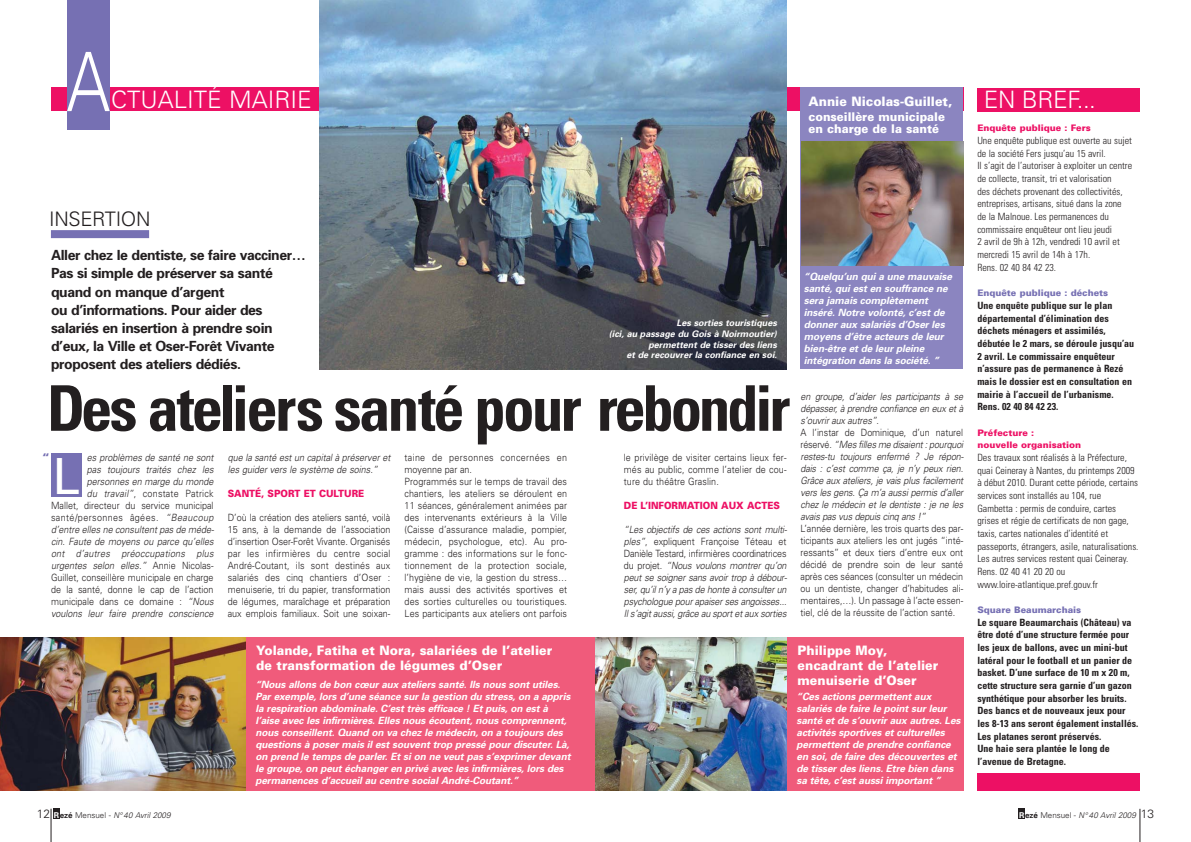
<style>
.page{position:relative;width:1191px;height:842px;background:#fff}
.page>*{position:absolute;margin:0;border:0;box-sizing:border-box;transform-origin:0 0}
.t1{font:300 82px "Univers";color:#fff;scale:.8 1}
.t2{font:700 condensed 63px "Univers";letter-spacing:-.045em;color:#231f20}
.t3{font:49.8px "Univers";color:#fff}
.t4{font:300 24px "Univers";color:#fff}
.t5{font:300 20px "Univers";letter-spacing:-.015em;color:#231f20}
.t6{font:700 14px/18.1px "Univers";letter-spacing:-.03em;color:#231f20}
.t7{font:900 13px/15px "Univers";color:#fff;scale:.95 1}
.t8{font:900 12px/12px "Univers";color:#fff;scale:.95 1}
.t9{font:900 12px "Univers";color:#7670b3}
.t10{font:italic 300 10px/12px "Univers";letter-spacing:-.015em;color:#231f20;scale:.9 1}
.t11{font:300 10px/12px "Univers";letter-spacing:.01em;color:#231f20;text-align:justify;scale:.9 1}
.t12{font:italic 700 10px/12px "Univers";letter-spacing:-.01em;color:#fff}
.t13{font:300 condensed 10px/12.7px "Univers";color:#231f20}
.t14{font:700 condensed 10px/12.7px "Univers";color:#231f20}
.t15{font:900 10px "Univers";color:#ed1064;scale:.9 1}
.t16{font:italic 700 9px/10.8px "Univers";color:#fff;text-align:right}
.t17{font:900 9px/12.7px "Univers";color:#ed1064}
.t18{font:900 9px "Univers";color:#7670b3}
.t19{font:italic 300 8px "Univers";color:#231f20}
.s1{font-style:normal}
.s2{font-style:normal;font-size:12px}
.s3{font-weight:700;font-style:normal;color:#fff}
.s4{font-weight:700;font-style:normal}
</style>
<div class="page">
<div style="left:51px;top:638px;width:912px;height:153px;background:#f05b7b"></div>
<div style="left:51px;top:88px;width:912px;height:23px;background:#ed1064"></div>
<div style="left:67px;top:0;width:43px;height:129px;background:#7670b3"></div>
<div style="left:53px;top:809px;width:6px;height:10px;background:#231f20"></div>
<hr style="left:51px;top:809px;width:1px;height:33px;background:#231f20">
<hr style="left:1139px;top:809px;width:1px;height:33px;background:#231f20">
<div style="left:1018px;top:809px;width:6px;height:10px;background:#231f20"></div>
<div style="left:51px;top:454px;width:31px;height:43px;background:#7670b3"></div>
<div style="left:51px;top:230px;width:98px;height:8px;background:#7670b3"></div>
<img style="left:595px;top:638px;width:191px;height:153px">
<div style="left:800px;top:88px;width:163px;height:281px;background:#8b85c0"></div>
<img style="left:801px;top:142px;width:162px;height:124px">
<img style="left:0;top:638px;width:245px;height:153px">
<img style="left:320px;top:0;width:466px;height:369px">
<div style="left:977px;top:88px;width:163px;height:23px;background:#ed1064"></div>
<div style="left:977px;top:774px;width:163px;height:17px;background:#ed1064"></div>
<h1 class="t1" style="left:66px;top:52px;width:56px">A</h1>
<h3 class="t4" style="left:111px;top:91px;width:202px">CTUALITÉ MAIRIE</h3>
<h3 class="t7" style="left:808px;top:95px;width:153px">Annie Nicolas-Guillet,</h3>
<p class="t8" style="left:808px;top:112px;width:145px">conseillère municipale en charge de la santé</p>
<h3 class="t5" style="left:49px;top:212px;width:103px">INSERTION</h3>
<p class="t6" style="left:51px;top:248px;width:256px">Aller chez le dentiste, se faire vacciner… Pas si simple de préserver sa santé quand on manque d’argent<br>ou d’informations. Pour aider des salariés en insertion à prendre soin d’eux, la Ville et Oser-Forêt Vivante proposent des ateliers dédiés.</p>
<p class="t16" style="left:609px;top:318px;width:171px">Les sorties touristiques<br>(ici, au passage du Gois à Noirmoutier) permettent de tisser des liens<br>et de recouvrer la confiance en soi.</p>
<h2 class="t2" style="left:47px;top:385px;width:745px">Des ateliers santé pour rebondir</h2>
<p class="t10" style="left:51px;top:452px;width:184px;text-align:right">es problèmes de santé ne sont<br>pas toujours traités chez les personnes en marge du monde<br>du travail”<span class="s1">, constate Patrick<br>Mallet, directeur du service municipal santé/personnes âgées.</span> “Beaucoup d’entre elles ne consultent pas de méde&shy;cin. Faute de moyens ou parce qu’elles ont d’autres préoccupations plus urgentes selon elles.” <span class="s1">A n n i e N i c o l a s-Guillet, conseillère municipale en charge de la santé, donne le cap de l’action municipale dans ce domaine :</span> “Nous voulons leur faire prendre conscience</p>
<p class="t10" style="left:228px;top:452px;width:184px">que la santé est un capital à préserver et les guider vers le système de soins.”</p>
<p class="t9" style="left:42px;top:454px;width:10px">“</p>
<h3 class="t3" style="left:53px;top:458px;width:29px">L</h3>
<p class="t15" style="left:228px;top:489px;width:153px">SANTÉ, SPORT ET CULTURE</p>
<p class="t11" style="left:228px;top:512px;width:182px">D’où la création des ateliers santé, voilà 15 ans, à la demande de l’association d’insertion Oser-Forêt Vivante. Organisés par les infirmières du centre social André-Coutant, ils sont destinés aux salariés des cinq chantiers d’Oser : menuiserie, tri du papier, transformation de légumes, maraîchage et préparation aux emplois familiaux. Soit une soixan-</p>
<p class="t11" style="left:404px;top:452px;width:182px;text-align:left">taine de personnes concernées en moyenne par an.<br>Programmés sur le temps de travail des chantiers, les ateliers se déroulent en 11 séances, généralement animées par des intervenants extérieurs à la Ville (Caisse d’assurance maladie, pompier, médecin, psychologue, etc). Au pro&shy;gramme : des informations sur le fonc&shy;tionnement de la protection sociale, l’hygiène de vie, la gestion du stress… mais aussi des activités sportives et des sorties culturelles ou touristiques.<br>Les participants aux ateliers ont parfois</p>
<p class="t11" style="left:624px;top:452px;width:182px">le privilège de visiter certains lieux fer&shy;més au public, comme l’atelier de cou&shy;ture du théâtre Graslin.</p>
<p class="t15" style="left:624px;top:501px;width:175px">DE L’INFORMATION AUX ACTES</p>
<p class="t10" style="left:624px;top:524px;width:184px">“Les objectifs de ces actions sont multi&shy;ples”<span class="s1">, expliquent Françoise Téteau et Danièle Testard, infirmières coordinatrices d u p r o j e t .</span> “Nous voulons montrer qu’on peut se soigner sans avoir trop à débour&shy;ser,qu’iln’y a pas de honte à consulterun psychologue pourapaiserses angoisses...<br>Ils’agitaussi,grâce au sportetaux sorties</p>
<p class="t12" style="left:804px;top:271px;width:151px">“Quelqu’un qui a une mauvaise santé, qui est en souffrance ne sera jamais complètement inséré. Notre volonté, c’est de donner aux salariés d’Oser les moyens d’être acteurs de leur bien-être et de leur pleine intégration dans la société. ”</p>
<p class="t10" style="left:800px;top:392px;width:184px">en groupe, d’aider les participants à se dépasser, à prendre confiance en eux et à s’ouvrir aux autres”<span class="s1">.<br>A l’instar de Dominique, d’un naturel r é s e rv é .</span> “Mes filles me disaient:pourquoi restes-tu toujours enfermé ? Je répon&shy;dais : c’est comme ça, je n’y peux rien.<br>Grâce aux ateliers, je vais plus facilement vers les gens. Ça m’a aussi permis d’aller chez le médecin et le dentiste : je ne les avais pas vus depuis cinq ans !”</p>
<p class="t11" style="left:800px;top:524px;width:182px">L’année dernière, les trois quarts des par&shy;ticipants aux ateliers les ont jugés “inté&shy;ressants” et deux tiers d’entre eux ont décidé de prendre soin de leur santé après ces séances (consulter un médecin ou un dentiste, changer d’habitudes ali&shy;mentaires,…). Un passage à l’acte essen&shy;tiel, clé de la réussite de l’action santé.</p>
<h3 class="t7" style="left:256px;top:644px;width:313px">Yolande, Fatiha et Nora, salariées de l’atelier de transformation de légumes d’Oser</h3>
<p class="t12" style="left:255px;top:679px;width:318px">“Nous allons de bon cœur aux ateliers santé. Ils nous sont utiles.<br>Par exemple, lors d’une séance sur la gestion du stress, on a appris la respiration abdominale. C’est très efficace ! Et puis, on est à l’aise avec les infirmières. Elles nous écoutent, nous comprennent, nous conseillent. Quand on va chez le médecin, on a toujours des questions à poser mais il est souvent trop pressé pour discuter. Là, on prend le temps de parler. Et si on ne veut pas s’exprimer devant le groupe, on peut échanger en privé avec les infirmières, lors des permanences d’accueil au centre social André-Coutant.”</p>
<h3 class="t7" style="left:797px;top:644px;width:150px">Philippe Moy, encadrant de l’atelier menuiserie d’Oser</h3>
<p class="t12" style="left:796px;top:691px;width:167px">“Ces actions permettent aux salariés de faire le point sur leur santé et de s’ouvrir aux autres. Les activités sportives et culturelles permettent de prendre confiance en soi, de faire des découvertes et de tisser des liens. Etre bien dans sa tête, c’est aussi important ”</p>
<h3 class="t4" style="left:983px;top:91px;width:114px">EN BREF...</h3>
<p class="t17" style="left:977px;top:123px;width:115px">Enquête publique : Fers</p>
<p class="t13" style="left:977px;top:135px;width:156px">Une enquête publique est ouverte au sujet de la société Fers jusqu’au 15 avril.<br>Il s’agit de l’autoriser à exploiter un centre de collecte, transit, tri et valorisation<br>des déchets provenant des collectivités, entreprises, artisans, situé dans la zone de la Malnoue. Les permanences du commissaire enquêteur ont lieu jeudi<br>2 avril de 9h à 12h, vendredi 10 avril et mercredi 15 avril de 14h à 17h.<br>Rens. 02 40 84 42 23.</p>
<p class="t18" style="left:977px;top:290px;width:132px">Enquête publique : déchets</p>
<p class="t14" style="left:977px;top:300px;width:158px">Une enquête publique sur le plan départemental d’élimination des déchets ménagers et assimilés, débutée le 2 mars, se déroule jusqu’au<br>2 avril. Le commissaire enquêteur n’assure pas de permanence à Rezé mais le dossier est en consultation en mairie à l’accueil de l’urbanisme.<br>Rens. 02 40 84 42 23.</p>
<p class="t17" style="left:977px;top:427px;width:105px">Préfecture :<br>nouvelle organisation</p>
<p class="t13" style="left:977px;top:452px;width:163px">Des travaux sont réalisés à la Préfecture, quai Ceineray à Nantes, du printemps 2009 à début 2010. Durant cette période, certains services sont installés au 104, rue Gambetta : permis de conduire, cartes grises et régie de certificats de non gage, taxis, cartes nationales d’identité et passeports, étrangers, asile, naturalisations.<br>Les autres services restent quai Ceineray.<br>Rens. 02 40 41 20 20 ou www.loire-atlantique.pref.gouv.fr</p>
<p class="t18" style="left:977px;top:606px;width:105px">Square Beaumarchais</p>
<p class="t14" style="left:977px;top:617px;width:163px">Le square Beaumarchais (Château) va être doté d’une structure fermée pour les jeux de ballons, avec un mini-but latéral pour le football et un panier de basket. D’une surface de 10 m x 20 m, cette structure sera garnie d’un gazon synthétique pour absorber les bruits.<br>Des bancs et de nouveaux jeux pour les 8-13 ans seront également installés.<br>Les platanes seront préservés.<br>Une haie sera plantée le long de l’avenue de Bretagne.</p>
<p class="t19" style="left:37px;top:812px;width:137px"><span class="s2">12</span> <span class="s3">R</span><span class="s4">ezé</span> <span class="s1">Mensuel -</span> N°40 Avril 2009</p>
<p class="t19" style="left:1019px;top:812px;width:136px"><span class="s3">R</span><span class="s4">ezé</span> <span class="s1">Mensuel -</span> N°40 Avril 2009 <span class="s2">13</span></p>
</div>
